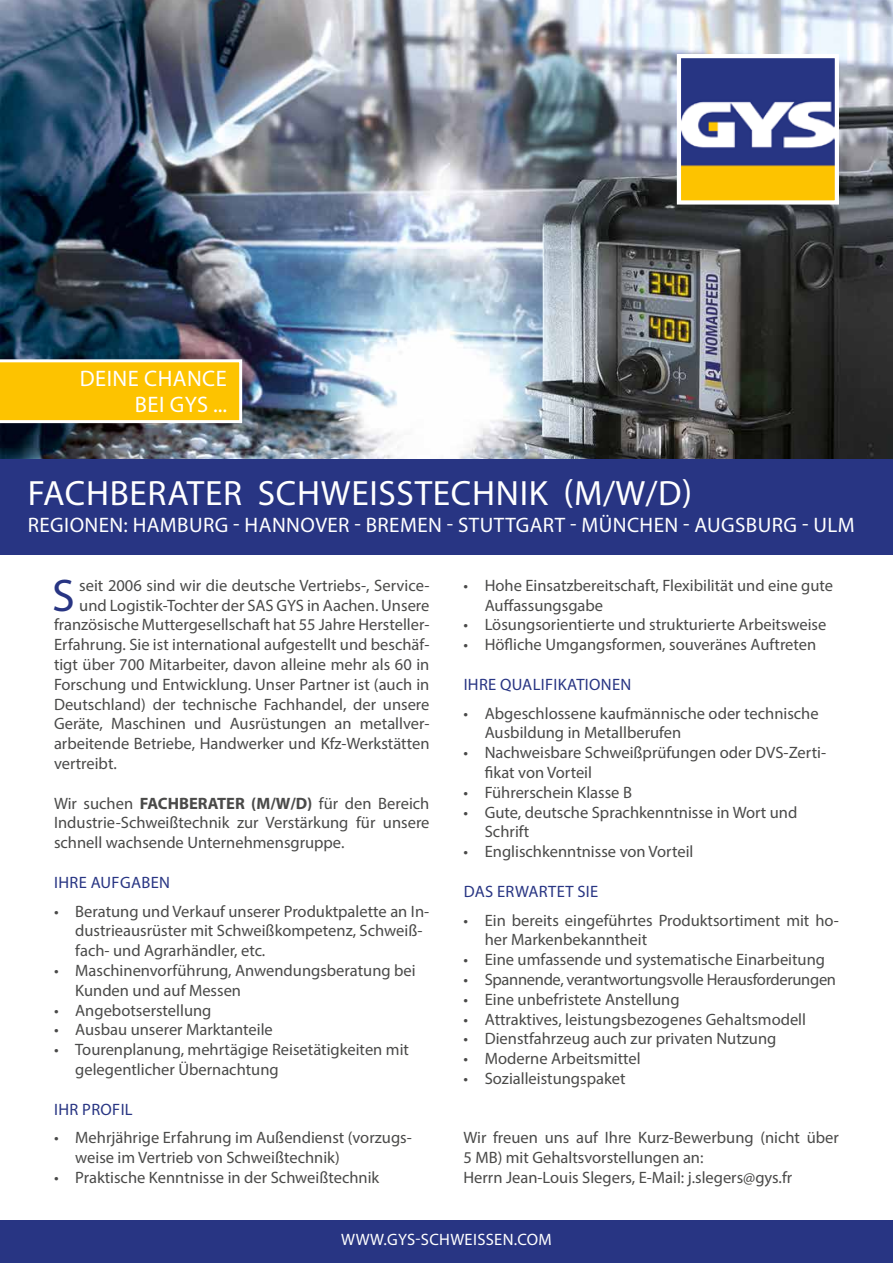
<style>
.page{position:relative;width:893px;height:1263px;background:#fff}
.page>*{position:absolute;margin:0;border:0;box-sizing:border-box;transform-origin:0 0}
.t1{font:45.9px "Myriad Pro";color:#283583}
.t2{font:35.25px "Myriad Pro";letter-spacing:.02em;color:#fff}
.t3{font:22.5px/25.5px "Myriad Pro";letter-spacing:.02em;color:#fff;text-align:right}
.t4{font:21px "Myriad Pro";letter-spacing:.02em;color:#fff}
.t5{font:16.5px/19.8px "Myriad Pro";color:#4a4a49}
.t6{font:16.5px "Myriad Pro";letter-spacing:.02em;color:#283583}
.t7{font:16.5px "Myriad Pro";letter-spacing:-.02em;color:#4a4a49}
.t8{font:16.5px "Myriad Pro";letter-spacing:.02em;color:#fff}
.s1{font-weight:700}
</style>
<div class="page">
<img style="left:0;top:0;width:893px;height:459px">
<svg style="left:675px;top:52px;width:166px;height:155px"></svg>
<div style="left:0;top:459px;width:893px;height:96px;background:#283583"></div>
<svg style="left:0;top:359px;width:242px;height:64px;background:#fcc81a"></svg>
<div style="left:0;top:1220px;width:893px;height:43px;background:#283583"></div>
<h3 class="t3" style="left:80px;top:365px;width:149px">DEINE CHANCE<br>BEI GYS ...</h3>
<h2 class="t2" style="left:28px;top:472px;width:666px">FACHBERATER SCHWEISSTECHNIK (M/W/D)</h2>
<p class="t4" style="left:28px;top:512px;width:828px">REGIONEN: HAMBURG - HANNOVER - BREMEN - STUTTGART - MÜNCHEN - AUGSBURG - ULM</p>
<h1 class="t1" style="left:52px;top:567px;width:24px">S</h1>
<p class="t5" style="left:79px;top:575px;width:352px">seit 2006 sind wir die deutsche Vertriebs-, Service-</p>
<p class="t5" style="left:79px;top:595px;width:352px">und Logistik-Tochter der SAS GYS in Aachen. Unsere</p>
<p class="t5" style="left:54px;top:615px;width:377px">französische Muttergesellschaft hat 55 Jahre Hersteller-</p>
<p class="t5" style="left:54px;top:634px;width:377px">Erfahrung. Sie ist international aufgestellt und beschäf-</p>
<p class="t5" style="left:54px;top:654px;width:377px">tigt über 700 Mitarbeiter, davon alleine mehr als 60 in</p>
<p class="t5" style="left:54px;top:674px;width:377px">Forschung und Entwicklung. Unser Partner ist (auch in</p>
<p class="t5" style="left:54px;top:694px;width:377px">Deutschland) der technische Fachhandel, der unsere</p>
<p class="t5" style="left:54px;top:714px;width:377px">Geräte, Maschinen und Ausrüstungen an metallver-</p>
<p class="t5" style="left:54px;top:733px;width:377px">arbeitende Betriebe, Handwerker und Kfz-Werkstätten</p>
<p class="t5" style="left:54px;top:753px;width:64px">vertreibt.</p>
<p class="t5" style="left:54px;top:793px;width:377px;text-align:justify">Wir suchen <span class="s1">FACHBERATER (M/W/D)</span> für den Bereich Industrie-Schweißtechnik zur Verstärkung für unsere schnell wachsende Unternehmensgruppe.</p>
<p class="t6" style="left:54px;top:872px;width:117px">IHRE AUFGABEN</p>
<p class="t5" style="left:75px;top:901px;width:356px;text-indent:-21px">• Beratung und Verkauf unserer Produktpalette an In&shy;dustrieausrüster mit Schweißkompetenz, Schweiß&shy;fach- und Agrarhändler, etc.</p>
<p class="t5" style="left:75px;top:960px;width:342px;text-indent:-21px">• Maschinenvorführung, Anwendungsberatung bei<br>Kunden und auf Messen</p>
<p class="t5" style="left:54px;top:1000px;width:159px">• Angebotserstellung</p>
<p class="t5" style="left:54px;top:1020px;width:220px">• Ausbau unserer Marktanteile</p>
<p class="t5" style="left:75px;top:1039px;width:335px;text-indent:-21px">• Tourenplanung, mehrtägige Reisetätigkeiten mit gelegentlicher Übernachtung</p>
<p class="t6" style="left:54px;top:1099px;width:80px">IHR PROFIL</p>
<p class="t5" style="left:75px;top:1128px;width:338px;text-indent:-21px">• Mehrjährige Erfahrung im Außendienst (vorzugs&shy;weise im Vertrieb von Schweißtechnik)</p>
<p class="t5" style="left:54px;top:1167px;width:327px">• Praktische Kenntnisse in der Schweißtechnik</p>
<p class="t5" style="left:485px;top:575px;width:350px;text-indent:-21px">• Hohe Einsatzbereitschaft, Flexibilität und eine gute<br>Auffassungsgabe</p>
<p class="t5" style="left:463px;top:615px;width:364px">• Lösungsorientierte und strukturierte Arbeitsweise</p>
<p class="t5" style="left:463px;top:634px;width:354px">• Höfliche Umgangsformen, souveränes Auftreten</p>
<p class="t6" style="left:464px;top:674px;width:169px">IHRE QUALIFIKATIONEN</p>
<p class="t5" style="left:485px;top:703px;width:335px;text-indent:-21px">• Abgeschlossene kaufmännische oder technische<br>Ausbildung in Metallberufen</p>
<p class="t5" style="left:485px;top:742px;width:343px;text-indent:-21px">• Nachweisbare Schweißprüfungen oder DVS-Zerti&shy;fikat von Vorteil</p>
<p class="t5" style="left:463px;top:782px;width:170px">• Führerschein Klasse B</p>
<p class="t5" style="left:485px;top:802px;width:314px;text-indent:-21px">• Gute, deutsche Sprachkenntnisse in Wort und<br>Schrift</p>
<p class="t5" style="left:463px;top:841px;width:231px">• Englischkenntnisse von Vorteil</p>
<p class="t6" style="left:464px;top:881px;width:136px">DAS ERWARTET SIE</p>
<p class="t5" style="left:485px;top:910px;width:356px;text-indent:-21px">• Ein bereits eingeführtes Produktsortiment mit ho&shy;her Markenbekanntheit</p>
<p class="t5" style="left:463px;top:949px;width:363px">• Eine umfassende und systematische Einarbeitung</p>
<p class="t7" style="left:463px;top:969px;width:374px">• Spannende, verantwortungsvolle Herausforderungen</p>
<p class="t5" style="left:463px;top:989px;width:218px">• Eine unbefristete Anstellung</p>
<p class="t5" style="left:463px;top:1009px;width:344px">• Attraktives, leistungsbezogenes Gehaltsmodell</p>
<p class="t5" style="left:463px;top:1029px;width:314px">• Dienstfahrzeug auch zur privaten Nutzung</p>
<p class="t5" style="left:463px;top:1048px;width:179px">• Moderne Arbeitsmittel</p>
<p class="t5" style="left:463px;top:1068px;width:164px">• Sozialleistungspaket</p>
<p class="t5" style="left:463px;top:1128px;width:377px">Wir freuen uns auf Ihre Kurz-Bewerbung (nicht über<br>5 MB) mit Gehaltsvorstellungen an:<br>Herrn Jean-Louis Slegers, E-Mail: j.slegers@gys.fr</p>
<p class="t8" style="left:341px;top:1229px;width:212px">WWW.GYS-SCHWEISSEN.COM</p>
</div>
